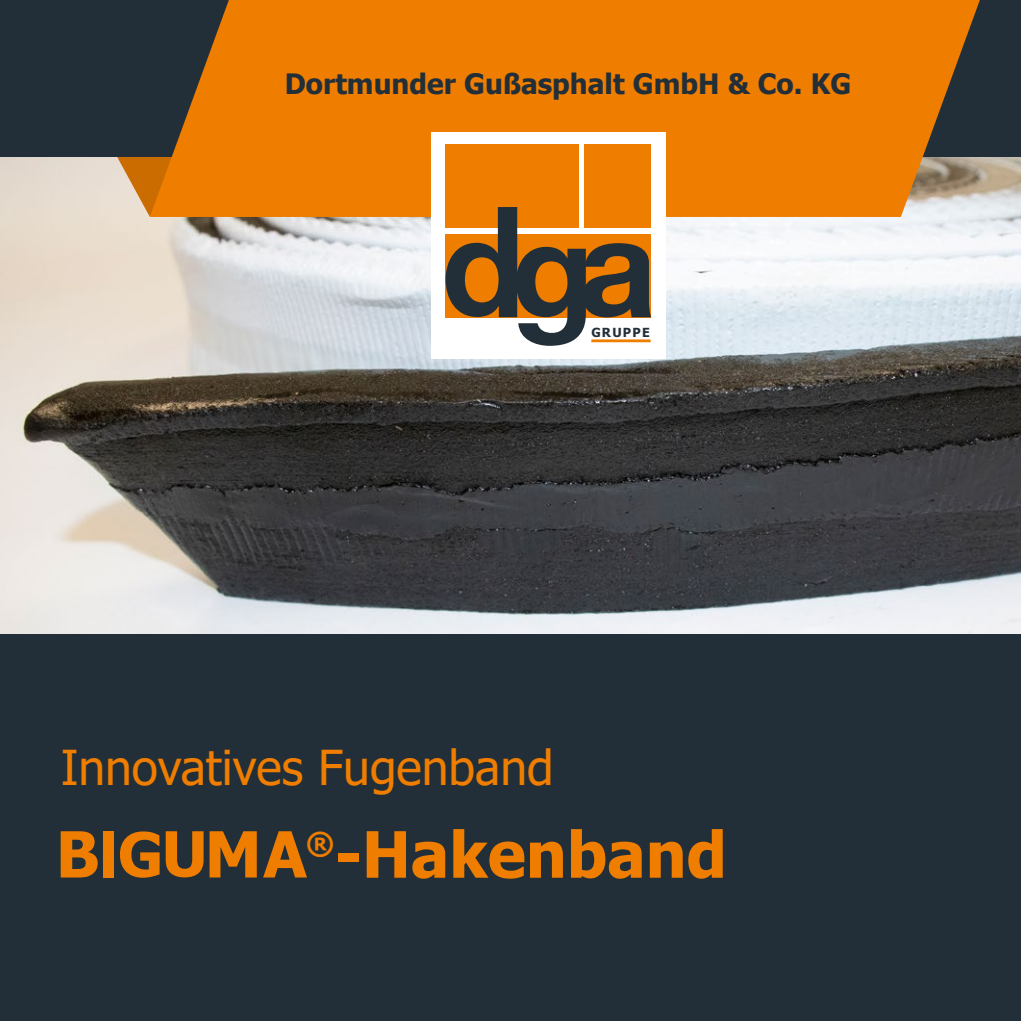
<style>
.page{position:relative;width:1021px;height:1021px;background:#fff}
.page>*{position:absolute;margin:0;border:0;box-sizing:border-box;transform-origin:0 0}
.t1{font:700 64px "Tahoma";color:#ef7d00}
.t2{font:48px "Tahoma";color:#ef7d00}
.t3{font:700 30.4px "Tahoma";color:#ef7d00}
.t4{font:700 28px "Tahoma";color:#222f38}
.t5{font:700 12.6px "Tahoma";letter-spacing:.1em;color:#222f38}
</style>
<div class="page">
<div style="left:0;top:0;width:1020px;height:1020px;background:#222f38"></div>
<img style="left:0;top:157px;width:1020px;height:477px">
<svg style="left:106px;top:157px;width:44px;height:60px;background:#deb484"></svg>
<svg style="left:150px;top:0;width:829px;height:217px;background:#dd7808"></svg>
<div style="left:431px;top:132px;width:234px;height:226px;background:#fff"></div>
<div style="left:445px;top:144px;width:134px;height:84px;background:#ef7d00"></div>
<div style="left:584px;top:144px;width:67px;height:84px;background:#ef7d00"></div>
<svg style="left:445px;top:207px;width:206px;height:139px"></svg>
<div style="left:104px;top:831px;width:10px;height:46px;background:#ef7d00"></div>
<svg style="left:61px;top:831px;width:37px;height:46px"></svg>
<svg style="left:120px;top:831px;width:40px;height:46px"></svg>
<svg style="left:166px;top:831px;width:37px;height:46px"></svg>
<svg style="left:209px;top:831px;width:48px;height:46px"></svg>
<svg style="left:263px;top:831px;width:44px;height:46px"></svg>
<p class="t4" style="left:285px;top:64px;width:568px">Dortmunder Gußasphalt GmbH &amp; Co. KG</p>
<p class="t5" style="left:591px;top:325px;width:60px">GRUPPE</p>
<h2 class="t2" style="left:61px;top:735px;width:494px">Innovatives Fugenband</h2>
<h1 class="t1" style="left:334px;top:809px;width:394px">-Hakenband</h1>
<p class="t3" style="left:306px;top:825px;width:30px">®</p>
</div>
